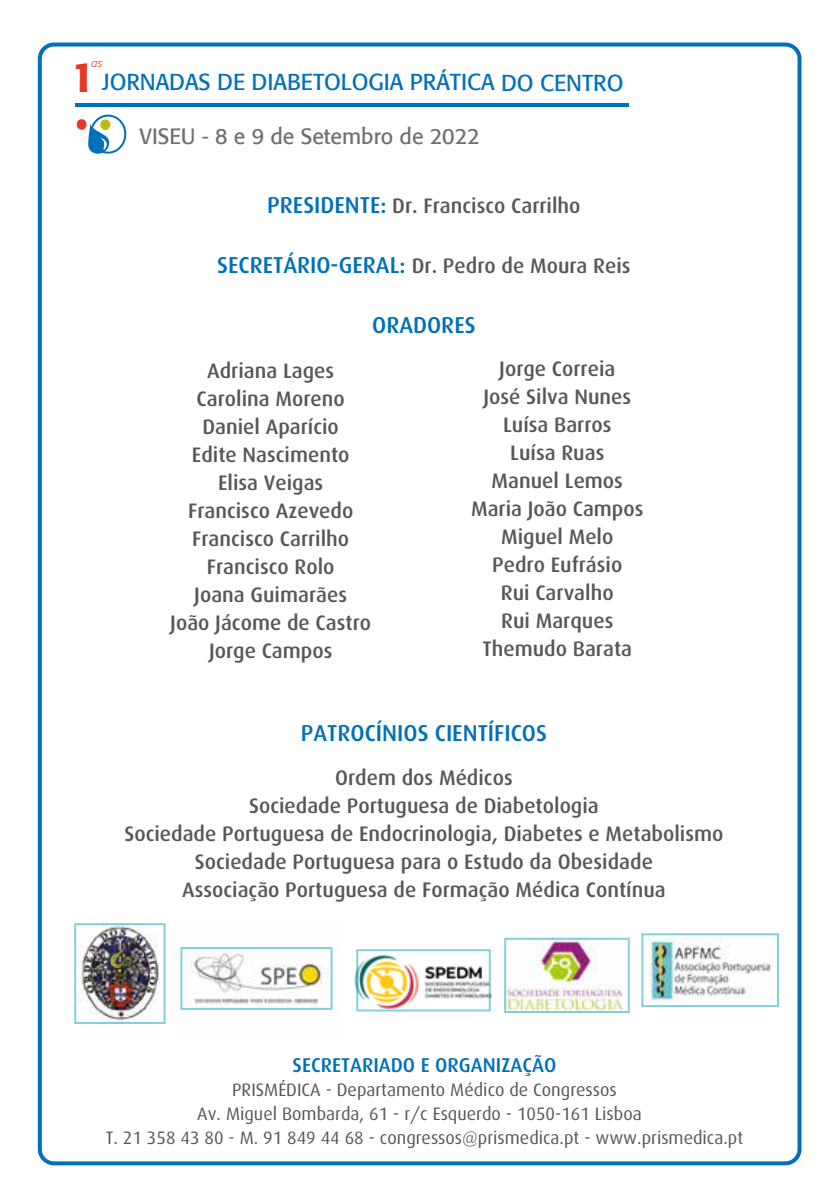
<style>
.page{position:relative;width:840px;height:1191px;background:#fff}
.page>*{position:absolute;margin:0;border:0;box-sizing:border-box;transform-origin:0 0}
.t1{font:500 41.4px "Formata";color:#e7352a}
.t2{font:23px "Formata";color:#0070ba}
.t3{font:500 23px "Dax";color:#0070ba}
.t4{font:22px "Formata";color:#706f6f}
.t5{font:500 21px/28px "Dax";color:#575756;text-align:center}
.t6{font:500 20px "Dax";color:#0070ba}
.t7{font:18px/24px "Dax";color:#575756;text-align:center}
.t8{font:italic 300 11.6px "Formata";color:#e7352a}
.s1{font-size:23px;color:#0070ba}
</style>
<div class="page">
<svg style="left:178px;top:42px;width:425px;height:1px"></svg>
<img style="left:78px;top:922px;width:86px;height:100px">
<img style="left:193px;top:953px;width:136px;height:53px">
<img style="left:648px;top:938px;width:123px;height:62px">
<img style="left:517px;top:938px;width:109px;height:76px">
<img style="left:331px;top:937px;width:186px;height:76px">
<hr style="left:75px;top:103px;width:553px;height:4px;background:#0070ba">
<div style="left:38px;top:43px;width:763px;height:1122px;border:4px solid #0070ba;border-radius:14px"></div>
<svg style="left:76px;top:114px;width:51px;height:40px"></svg>
<h1 class="t1" style="left:71px;top:52px;width:26px">1</h1>
<p class="t8" style="left:91px;top:56px;width:13px">as</p>
<p class="t2" style="left:102px;top:68px;width:522px">JORNADAS DE DIABETOLOGIA PRÁTICA DO CENTRO</p>
<p class="t4" style="left:139px;top:123px;width:341px">VISEU - 8 e 9 de Setembro de 2022</p>
<p class="t5" style="left:267px;top:192px;width:314px"><span class="s1">PRESIDENTE:</span> Dr. Francisco Carrilho</p>
<p class="t5" style="left:217px;top:252px;width:414px"><span class="s1">SECRETÁRIO-GERAL:</span> Dr. Pedro de Moura Reis</p>
<p class="t3" style="left:372px;top:312px;width:105px">ORADORES</p>
<p class="t5" style="left:170px;top:356px;width:202px">Adriana Lages<br>Carolina Moreno<br>Daniel Aparício<br>Edite Nascimento<br>Elisa Veigas<br>Francisco Azevedo<br>Francisco Carrilho<br>Francisco Rolo<br>Joana Guimarães<br>João Jácome de Castro<br>Jorge Campos</p>
<p class="t5" style="left:471px;top:355px;width:174px">Jorge Correia<br>José Silva Nunes<br>Luísa Barros<br>Luísa Ruas<br>Manuel Lemos<br>Maria João Campos<br>Miguel Melo<br>Pedro Eufrásio<br>Rui Carvalho<br>Rui Marques<br>Themudo Barata</p>
<p class="t3" style="left:301px;top:720px;width:247px">PATROCÍNIOS CIENTÍFICOS</p>
<p class="t5" style="left:124px;top:763px;width:600px">Ordem dos Médicos<br>Sociedade Portuguesa de Diabetologia<br>Sociedade Portuguesa de Endocrinologia, Diabetes e Metabolismo Sociedade Portuguesa para o Estudo da Obesidade<br>Associação Portuguesa de Formação Médica Contínua</p>
<p class="t6" style="left:292px;top:1053px;width:265px">SECRETARIADO E ORGANIZAÇÃO</p>
<p class="t7" style="left:106px;top:1077px;width:638px">PRISMÉDICA - Departamento Médico de Congressos<br>Av. Miguel Bombarda, 61 - r/c Esquerdo - 1050-161 Lisboa<br>T. 21 358 43 80 - M. 91 849 44 68 - congressos@prismedica.pt - www.prismedica.pt</p>
</div>
